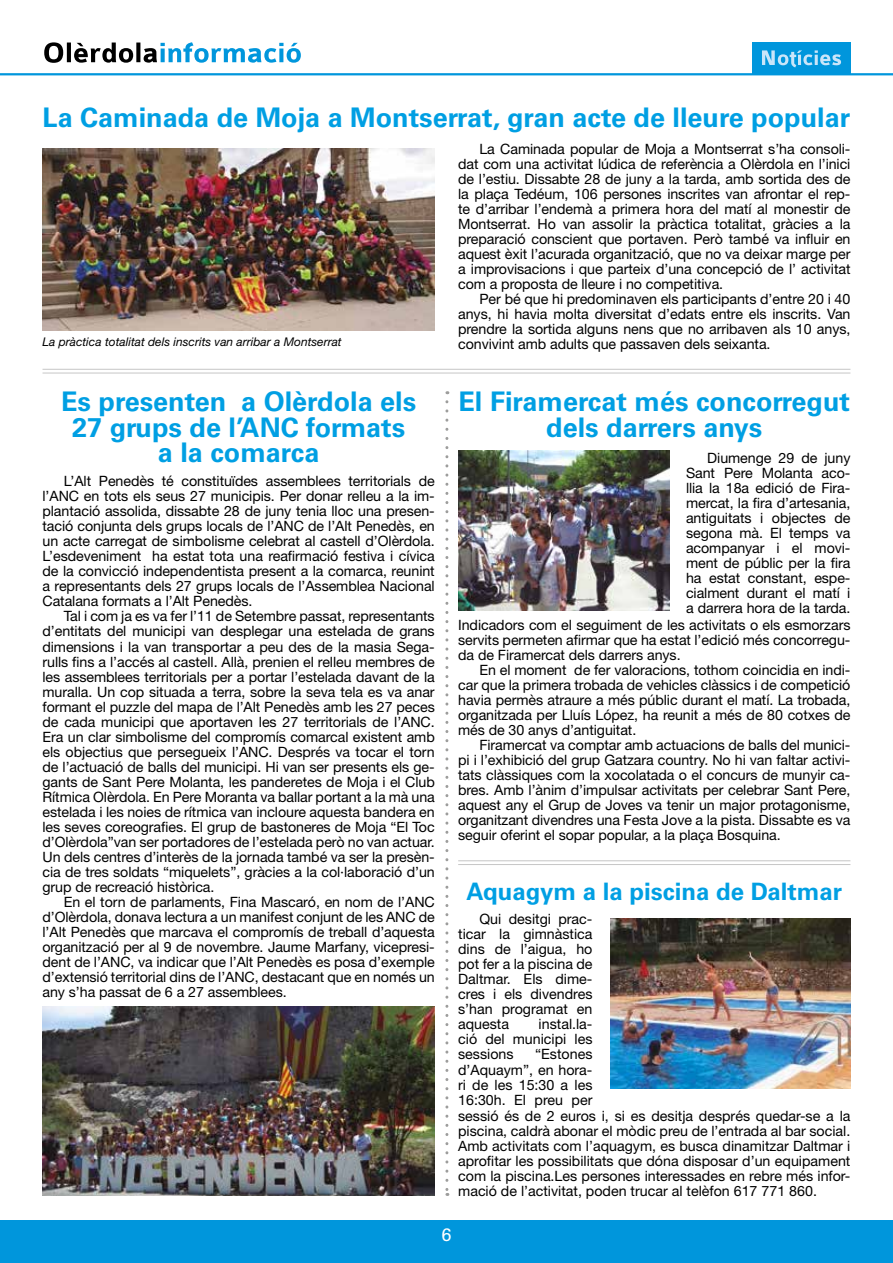
<style>
.page{position:relative;width:893px;height:1263px;background:#fff}
.page>*{position:absolute;margin:0;border:0;box-sizing:border-box;transform-origin:0 0}
.t1{font:700 27px/25.5px "Univers";color:#009fe3;text-align:center}
.t2{font:700 24px "Univers";color:#009fe3}
.t3{font:18px "Univers";color:#fff}
.t4{font:14.25px/15px "Helvetica Neue";letter-spacing:-.005em;color:#000;text-align:justify}
.t5{font:italic 12px "Helvetica Neue";color:#000}
</style>
<div class="page">
<div style="left:0;top:1220px;width:893px;height:43px;background:#0096dc"></div>
<svg style="left:44px;top:42px;width:257px;height:21px"></svg>
<hr style="left:0;top:73px;width:893px;height:2px;background:#0096dc">
<div style="left:752px;top:43px;width:98px;height:31px;background:#0096dc"></div>
<svg style="left:762px;top:50px;width:79px;height:17px"></svg>
<img style="left:43px;top:149px;width:392px;height:181px">
<svg style="left:445px;top:402px;width:3px;height:794px"></svg>
<hr style="left:43px;top:369px;width:807px;height:1px;background:#c6c6c6">
<hr style="left:43px;top:373px;width:807px;height:1px;background:#c6c6c6">
<hr style="left:458px;top:860px;width:392px;height:1px;background:#c6c6c6">
<hr style="left:458px;top:864px;width:392px;height:1px;background:#c6c6c6">
<img style="left:43px;top:1006px;width:392px;height:190px">
<img style="left:458px;top:450px;width:211px;height:161px">
<img style="left:611px;top:918px;width:239px;height:171px">
<h1 class="t1" style="left:43px;top:105px;width:809px">La Caminada de Moja a Montserrat, gran acte de lleure popular</h1>
<p class="t5" style="left:43px;top:335px;width:301px">La pràctica totalitat dels inscrits van arribar a Montserrat</p>
<h1 class="t1" style="left:61px;top:389px;width:357px">Es presenten a Olèrdola els<br>27 grups de l’ANC formats<br>a la comarca</h1>
<p class="t4" style="left:43px;top:474px;width:394px;text-indent:21px">L’Alt Penedès té constituïdes assemblees territorials de l’ANC en tots els seus 27 municipis. Per donar relleu a la im&shy;plantació assolida, dissabte 28 de juny tenia lloc una presen&shy;tació conjunta dels grups locals de l’ANC de l’Alt Penedès, en un acte carregat de simbolisme celebrat al castell d’Olèrdola.<br>L’esdeveniment ha estat tota una reafirmació festiva i cívica de la convicció independentista present a la comarca, reunint a representants dels 27 grups locals de l’Assemblea Nacional Catalana formats a l’Alt Penedès.</p>
<p class="t4" style="left:43px;top:609px;width:394px;text-indent:21px">Tal i com ja es va fer l’11 de Setembre passat, representants d’entitats del municipi van desplegar una estelada de grans dimensions i la van transportar a peu des de la masia Sega&shy;rulls fins a l’accés al castell. Allà, prenien el relleu membres de les assemblees territorials per a portar l’estelada davant de la muralla. Un cop situada a terra, sobre la seva tela es va anar formant el puzzle del mapa de l’Alt Penedès amb les 27 peces de cada municipi que aportaven les 27 territorials de l’ANC.<br>Era un clar simbolisme del compromís comarcal existent amb els objectius que persegueix l’ANC. Després va tocar el torn de l’actuació de balls del municipi. Hi van ser presents els ge&shy;gants de Sant Pere Molanta, les panderetes de Moja i el Club Rítmica Olèrdola. En Pere Moranta va ballar portant a la mà una estelada i les noies de rítmica van incloure aquesta bandera en les seves coreografies. El grup de bastoneres de Moja “El Toc d’Olèrdola”van ser portadores de l’estelada però no van actuar.<br>Un dels centres d’interès de la jornada també va ser la presèn&shy;cia de tres soldats “miquelets”, gràcies a la col·laboració d’un grup de recreació històrica.</p>
<p class="t4" style="left:43px;top:894px;width:394px;text-indent:21px">En el torn de parlaments, Fina Mascaró, en nom de l’ANC d’Olèrdola, donava lectura a un manifest conjunt de les ANC de l’Alt Penedès que marcava el compromís de treball d’aquesta organització per al 9 de novembre. Jaume Marfany, vicepresi&shy;dent de l’ANC, va indicar que l’Alt Penedès es posa d’exemple d’extensió territorial dins de l’ANC, destacant que en només un any s’ha passat de 6 a 27 assemblees.</p>
<p class="t4" style="left:458px;top:142px;width:394px;text-indent:21px">La Caminada popular de Moja a Montserrat s’ha consoli&shy;dat com una activitat lúdica de referència a Olèrdola en l’inici de l’estiu. Dissabte 28 de juny a la tarda, amb sortida des de la plaça Tedéum, 106 persones inscrites van afrontar el rep&shy;te d’arribar l’endemà a primera hora del matí al monestir de Montserrat. Ho van assolir la pràctica totalitat, gràcies a la preparació conscient que portaven. Però també va influir en aquest èxit l’acurada organització, que no va deixar marge per a improvisacions i que parteix d’una concepció de l’ activitat com a proposta de lleure i no competitiva.</p>
<p class="t4" style="left:458px;top:292px;width:394px;text-indent:21px">Per bé que hi predominaven els participants d’entre 20 i 40 anys, hi havia molta diversitat d’edats entre els inscrits. Van prendre la sortida alguns nens que no arribaven als 10 anys, convivint amb adults que passaven dels seixanta.</p>
<h1 class="t1" style="left:458px;top:389px;width:393px">El Firamercat més concorregut dels darrers anys</h1>
<p class="t4" style="left:686px;top:450px;width:166px;text-indent:21px">Diumenge 29 de juny Sant Pere Molanta aco&shy;llia la 18a edició de Fira&shy;mercat, la fira d’artesania, antiguitats i objectes de segona mà. El temps va acompanyar i el movi&shy;ment de públic per la fira ha estat constant, espe&shy;cialment durant el matí i a darrera hora de la tarda.</p>
<p class="t4" style="left:458px;top:617px;width:394px">Indicadors com el seguiment de les activitats o els esmorzars servits permeten afirmar que ha estat l’edició més concorregu&shy;da de Firamercat dels darrers anys.</p>
<p class="t4" style="left:458px;top:662px;width:394px;text-indent:21px">En el moment de fer valoracions, tothom coincidia en indi&shy;car que la primera trobada de vehicles clàssics i de competició havia permès atraure a més públic durant el matí. La trobada, organitzada per Lluís López, ha reunit a més de 80 cotxes de més de 30 anys d’antiguitat.</p>
<p class="t4" style="left:458px;top:738px;width:394px;text-indent:21px">Firamercat va comptar amb actuacions de balls del munici&shy;pi i l’exhibició del grup Gatzara country. No hi van faltar activi&shy;tats clàssiques com la xocolatada o el concurs de munyir ca&shy;bres. Amb l’ànim d’impulsar activitats per celebrar Sant Pere, aquest any el Grup de Joves va tenir un major protagonisme, organitzant divendres una Festa Jove a la pista. Dissabte es va seguir oferint el sopar popular, a la plaça Bosquina.</p>
<h2 class="t2" style="left:466px;top:878px;width:377px">Aquagym a la piscina de Daltmar</h2>
<p class="t4" style="left:458px;top:912px;width:136px;text-indent:21px">Qui desitgi prac&shy;ticar la gimnàstica dins de l’aigua, ho pot fer a la piscina de Daltmar. Els dime&shy;cres i els divendres s’han programat en aquesta</p>
<p class="t4" style="left:458px;top:1017px;width:136px;text-indent:80px">instal.la&shy;ció del municipi les sessions</p>
<p class="t4" style="left:458px;top:1047px;width:394px;text-align:left;text-indent:77px">“Estones<br>d’Aquaym”, en hora-<br>ri de les 15:30 a les<br>16:30h. El preu per<br>sessió és de 2 euros i, si es desitja després quedar-se a la piscina, caldrà abonar el mòdic preu de l’entrada al bar social.<br>Amb activitats com l’aquagym, es busca dinamitzar Daltmar i aprofitar les possibilitats que dóna disposar d’un equipament com la piscina.Les persones interessades en rebre més infor&shy;mació de l’activitat, poden trucar al telèfon 617 771 860.</p>
<p class="t3" style="left:441px;top:1224px;width:12px">6</p>
</div>
